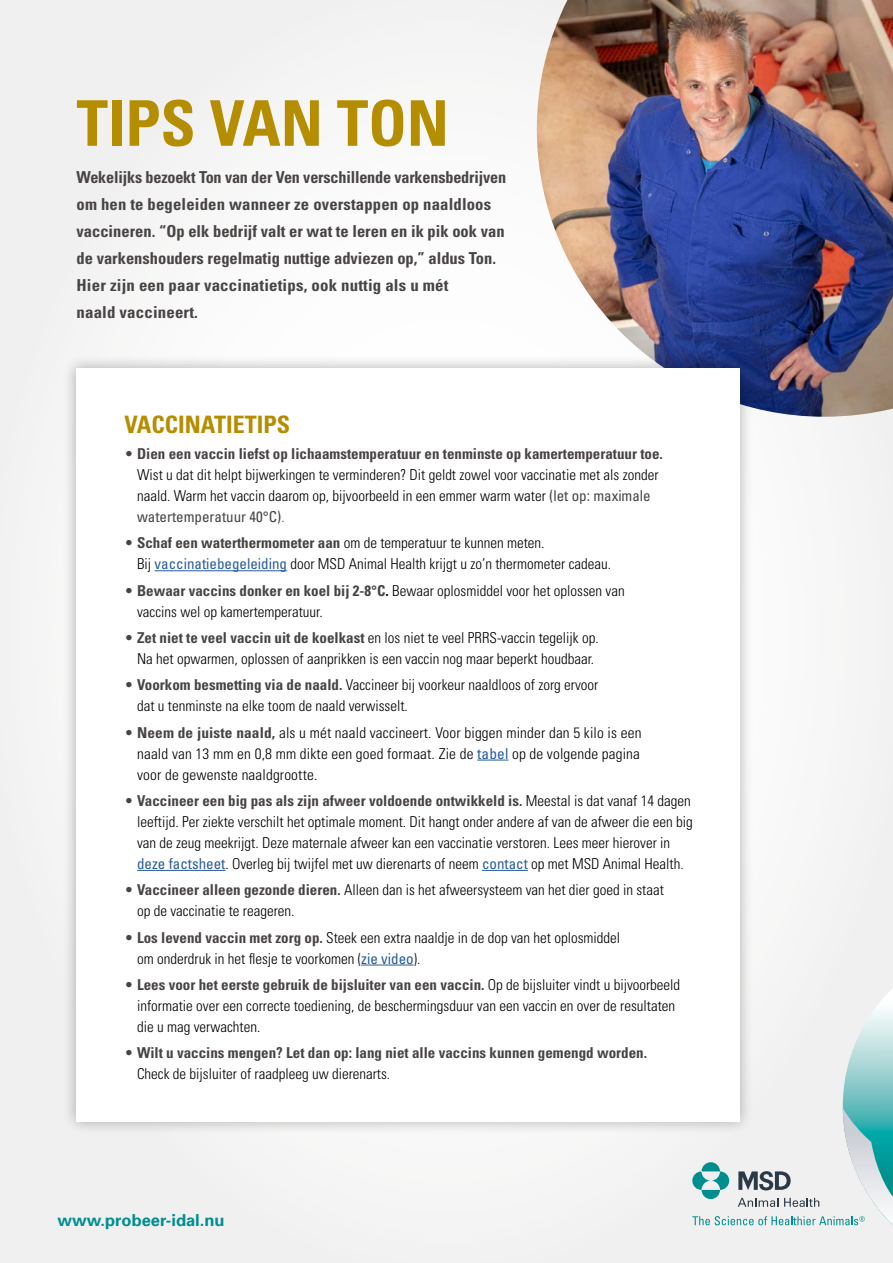
<style>
.page{position:relative;width:893px;height:1263px;background:#f4f4f4}
.page>*{position:absolute;margin:0;border:0;box-sizing:border-box;transform-origin:0 0}
.t1{font:700 condensed 63px "Univers";color:#b48d00}
.t2{font:700 condensed 24px "Univers";color:#b48d00}
.t3{font:700 condensed 16.5px/27px "Univers";color:#484443}
.t4{font:700 16.5px "Univers";color:#008e8e}
.t5{font:300 condensed 15px/21px "Univers";color:#000}
.t6{font:700 condensed 15px/21px "Univers";color:#484443}
.s1{color:#484443}
.s2{font-weight:700;color:#484443}
.s3{font-weight:400;color:#484443}
.s4{font-weight:400;color:#275b9b}
.s5{font-weight:700}
.s6{font-weight:300}
.s7{font-weight:300;color:#000}
</style>
<div class="page">
<svg style="left:692px;top:989px;width:201px;height:236px"></svg>
<img style="left:537px;top:0;width:356px;height:417px">
<div style="left:62px;top:353px;width:692px;height:782px;background:#000;opacity:.3"></div>
<div style="left:77px;top:368px;width:663px;height:753px;background:#fff"></div>
<hr style="left:155px;top:570px;width:132px;height:1px;background:#275b9b">
<hr style="left:477px;top:760px;width:31px;height:1px;background:#275b9b">
<hr style="left:137px;top:870px;width:88px;height:1px;background:#275b9b">
<hr style="left:482px;top:870px;width:46px;height:1px;background:#275b9b">
<hr style="left:361px;top:965px;width:53px;height:1px;background:#275b9b">
<h1 class="t1" style="left:77px;top:85px;width:374px">TIPS VAN TON</h1>
<p class="t3" style="left:77px;top:164px;width:431px">Wekelijks bezoekt Ton van der Ven verschillende varkensbedrijven om hen te begeleiden wanneer ze overstappen op naaldloos vaccineren. “Op elk bedrijf valt er wat te leren en ik pik ook van de varkenshouders regelmatig nuttige adviezen op,” aldus Ton.<br>Hier zijn een paar vaccinatietips, ook nuttig als u mét<br>naald vaccineert.</p>
<h2 class="t2" style="left:124px;top:409px;width:167px">VACCINATIETIPS</h2>
<p class="t5" style="left:137px;top:443px;width:527px;text-indent:-13px"><span class="s1">•</span> <span class="s2">Dien een vaccin liefst op lichaamstemperatuur en tenminste op kamertemperatuur toe.<br></span>Wist u dat dit helpt bijwerkingen te verminderen? Dit geldt zowel voor vaccinatie met als zonder naald. Warm het vaccin daarom op, bijvoorbeeld in een emmer warm water <span class="s3">(let op: maximale watertemperatuur 40°C)</span><span class="s1">.</span></p>
<p class="t5" style="left:137px;top:532px;width:476px;text-indent:-13px"><span class="s1">•</span> <span class="s2">Schaf een waterthermometer aan</span> om de temperatuur te kunnen meten.<br>Bij <span class="s4">vaccinatiebegeleiding</span> door MSD Animal Health krijgt u zo’n thermometer cadeau.</p>
<p class="t5" style="left:137px;top:580px;width:489px;text-indent:-13px"><span class="s1">•</span> <span class="s2">Bewaar vaccins donker en koel bij 2-8°C</span><span class="s5">.</span> Bewaar oplosmiddel voor het oplossen van vaccins wel op kamertemperatuur.</p>
<p class="t5" style="left:124px;top:627px;width:476px;text-align:center"><span class="s1">•</span> <span class="s2">Zet niet te veel vaccin uit de koelkast</span> en los niet te veel PRRS-vaccin tegelijk op.<br>Na het opwarmen, oplossen of aanprikken is een vaccin nog maar beperkt houdbaar.</p>
<p class="t5" style="left:137px;top:674px;width:463px;text-indent:-13px"><span class="s1">•</span> <span class="s2">Voorkom besmetting via de naald.</span> Vaccineer bij voorkeur naaldloos of zorg ervoor dat u tenminste na elke toom de naald verwisselt.</p>
<p class="t5" style="left:137px;top:722px;width:506px;text-align:justify;text-indent:-13px"><span class="s1">•</span> <span class="s2">Neem de juiste naald,</span> als u mét naald vaccineert. Voor biggen minder dan 5 kilo is een naald van 13 mm en 0,8 mm dikte een goed formaat. Zie de <span class="s4">tabel</span> op de volgende pagina voor de gewenste naaldgrootte.</p>
<p class="t5" style="left:137px;top:790px;width:557px;text-indent:-13px"><span class="s1">•</span> <span class="s2">Vaccineer een big pas als zijn afweer voldoende ontwikkeld is.</span> Meestal is dat vanaf 14 dagen leeftijd. Per ziekte verschilt het optimale moment. Dit hangt onder andere af van de afweer die een big van de zeug meekrijgt. Deze maternale afweer kan een vaccinatie verstoren. Lees meer hierover in <span class="s4">deze factsheet</span>. Overleg bij twijfel met uw dierenarts of neem <span class="s4">contact</span> op met MSD Animal Health.</p>
<p class="t5" style="left:137px;top:879px;width:528px;text-indent:-13px"><span class="s1">•</span> <span class="s2">Vaccineer alleen gezonde dieren.</span> Alleen dan is het afweersysteem van het dier goed in staat op de vaccinatie te reageren.</p>
<p class="t5" style="left:137px;top:927px;width:485px;text-indent:-13px"><span class="s1">•</span> <span class="s2">Los levend vaccin met zorg op.</span> Steek een extra naaldje in de dop van het oplosmiddel om onderdruk in het flesje te voorkomen (<span class="s4">zie video</span>).</p>
<p class="t5" style="left:137px;top:974px;width:545px;text-indent:-13px"><span class="s1">•</span> <span class="s2">Lees voor het eerste gebruik de bijsluiter van een vaccin.</span> Op de bijsluiter vindt u bijvoorbeeld informatie over een correcte toediening, de beschermingsduur van een vaccin en over de resultaten die u mag verwachten.</p>
<p class="t6" style="left:137px;top:1042px;width:511px;text-indent:-13px"><span class="s6">•</span> Wilt u vaccins mengen? Let dan op: lang niet alle vaccins kunnen gemengd worden.<br><span class="s7">Check de bijsluiter of raadpleeg uw dierenarts.</span></p>
<p class="t4" style="left:57px;top:1210px;width:169px">www.probeer-idal.nu</p>
</div>
